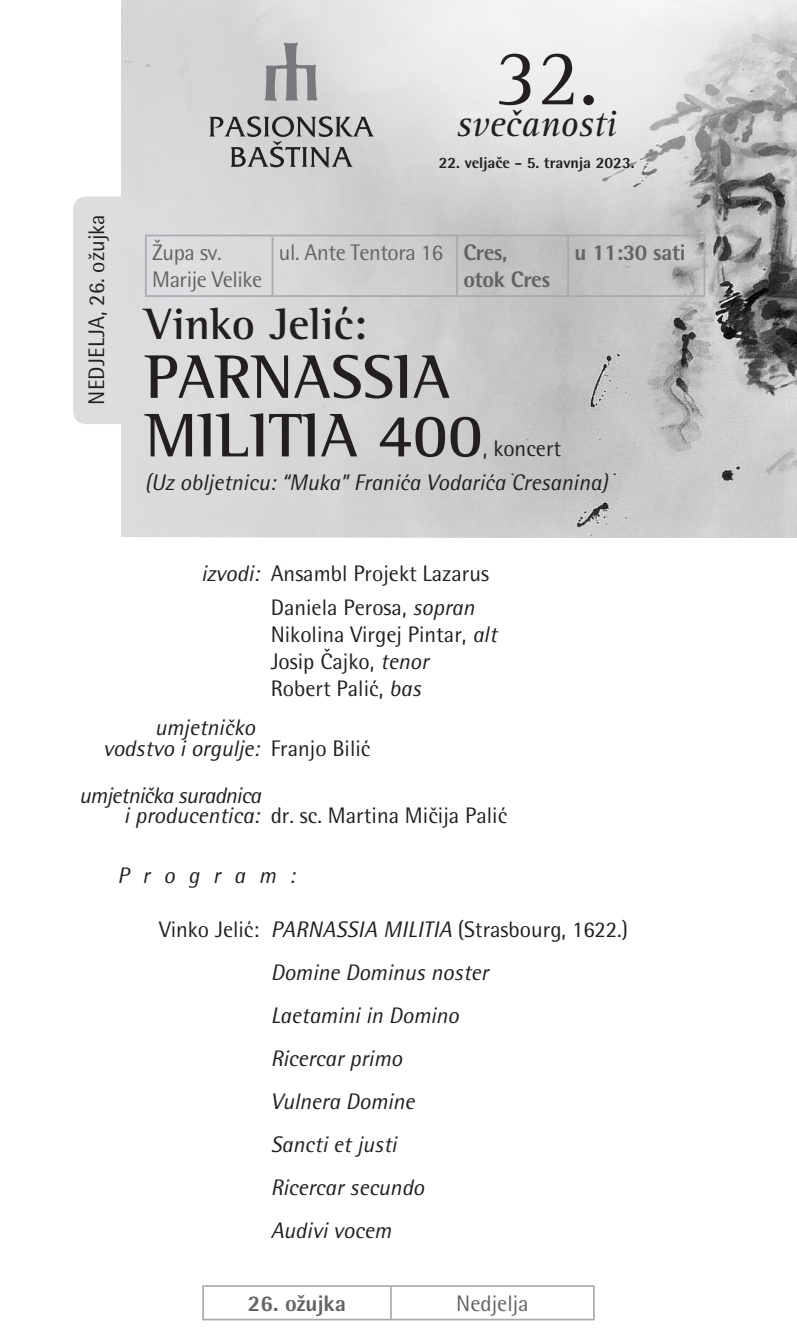
<style>
.page{position:relative;width:797px;height:1339px;background:#fff}
.page>*{position:absolute;margin:0;border:0;box-sizing:border-box;transform-origin:0 0}
.t1{font:80.55px "Rotis Semi Serif";color:#231f20}
.t2{font:700 63px/58.5px "Rotis Semi Serif 65";color:#231f20}
.t3{font:700 45px "Rotis Semi Serif 65";color:#231f20}
.t4{font:italic 37.57px "Rotis Serif";color:#231f20}
.t5{font:italic 22.5px/43px "Rotis Semi Sans";color:#231f20}
.t6{font:22.5px/27px "Rotis Semi Sans";color:#231f20}
.t7{font:italic 22.5px/20.2px "Rotis Semi Sans";letter-spacing:-.03em;color:#231f20}
.t8{font:22.5px/27px "Rotis Semi Sans";letter-spacing:-.02em;color:#636366}
.t9{font:800 22.5px "Rotis Semi Sans";color:#636366}
.t10{font:italic 22.5px "Rotis Semi Sans";letter-spacing:.6em;color:#231f20}
.t11{font:22.5px "Rotis Semi Sans";color:#636366}
.t12{font:800 15.75px "Rotis Semi Sans";color:#231f20}
.s1{font-weight:800}
.s2{font-style:italic}
.s3{font-style:normal}
</style>
<div class="page">
<img style="left:121px;top:0;width:675px;height:537px">
<div style="left:73px;top:196px;width:48px;height:228px;background:#dcdddf"></div>
<svg style="left:243px;top:0;width:553px;height:250px;background:#d5d5d5"></svg>
<svg style="left:660px;top:230px;width:61px;height:49px;background:#b7b8b8"></svg>
<hr style="left:145px;top:235px;width:127px;height:1px;background:#a8a9ad">
<hr style="left:272px;top:235px;width:185px;height:1px;background:#a8a9ad">
<hr style="left:271px;top:236px;width:2px;height:59px;background:#a8a9ad">
<hr style="left:457px;top:235px;width:110px;height:1px;background:#a8a9ad">
<hr style="left:456px;top:236px;width:1px;height:59px;background:#a8a9ad">
<hr style="left:567px;top:235px;width:137px;height:1px;background:#a8a9ad">
<hr style="left:567px;top:236px;width:1px;height:59px;background:#a8a9ad">
<hr style="left:145px;top:295px;width:127px;height:2px;background:#a8a9ad">
<hr style="left:272px;top:295px;width:185px;height:2px;background:#a8a9ad">
<hr style="left:457px;top:295px;width:110px;height:2px;background:#a8a9ad">
<hr style="left:567px;top:295px;width:137px;height:2px;background:#a8a9ad">
<hr style="left:145px;top:236px;width:1px;height:59px;background:#a8a9ad">
<hr style="left:703px;top:236px;width:1px;height:59px;background:#a8a9ad">
<hr style="left:202px;top:1284px;width:189px;height:2px;background:#a8a9ad">
<hr style="left:202px;top:1286px;width:2px;height:32px;background:#a8a9ad">
<hr style="left:391px;top:1284px;width:203px;height:2px;background:#a8a9ad">
<hr style="left:390px;top:1286px;width:1px;height:32px;background:#a8a9ad">
<hr style="left:592px;top:1286px;width:2px;height:32px;background:#a8a9ad">
<hr style="left:202px;top:1318px;width:189px;height:2px;background:#a8a9ad">
<hr style="left:391px;top:1318px;width:203px;height:2px;background:#a8a9ad">
<svg style="left:264px;top:42px;width:53px;height:59px;background:#adaeaf"></svg>
<svg style="left:209px;top:116px;width:165px;height:52px;background:#aaa"></svg>
<p class="t6" style="left:83px;top:405px;width:192px;rotate:-90deg">NEDJELJA, 26. ožujka</p>
<h1 class="t1" style="left:495px;top:30px;width:104px">32.</h1>
<h3 class="t4" style="left:456px;top:102px;width:161px">svečanosti</h3>
<p class="t12" style="left:438px;top:152px;width:197px">22. veljače - 5. travnja 2023.</p>
<p class="t8" style="left:152px;top:239px;width:112px">Župa sv.<br>Marije Velike</p>
<p class="t8" style="left:463px;top:239px;width:88px;text-indent:-184px">ul. Ante Tentora 16 <span class="s1">Cres, otok Cres</span></p>
<p class="t9" style="left:574px;top:238px;width:113px">u 11:30 sati</p>
<h3 class="t3" style="left:145px;top:297px;width:223px">Vinko Jelić:</h3>
<h2 class="t2" style="left:145px;top:347px;width:339px">PARNASSIA<br>MILITIA 400</h2>
<p class="t6" style="left:482px;top:435px;width:80px">, koncert</p>
<p class="t5" style="left:145px;top:460px;width:464px">(Uz obljetnicu: “Muka” Franića Vodarića Cresanina)</p>
<p class="t6" style="left:270px;top:556px;width:220px;line-height:33.3px;text-indent:-70px"><span class="s2">izvodi:</span> Ansambl Projekt Lazarus<br>Daniela Perosa, <span class="s2">sopran</span></p>
<p class="t6" style="left:270px;top:620px;width:227px">Nikolina Virgej Pintar, <span class="s2">alt<br></span>Josip Čajko, <span class="s2">tenor<br></span>Robert Palić, <span class="s2">bas</span></p>
<p class="t5" style="left:103px;top:717px;width:269px;line-height:20.2px;text-indent:52px">umjetničko<br>vodstvo i orgulje: <span class="s3">Franjo Bilić</span></p>
<p class="t7" style="left:124px;top:784px;width:384px;text-indent:-45px">umjetnička suradnica<br>i producentica: <span class="s3">dr. sc. Martina Mičija Palić</span></p>
<p class="t10" style="left:117px;top:861px;width:179px">Program:</p>
<p class="t5" style="left:270px;top:907px;width:358px;text-indent:-111px"><span class="s3">Vinko Jelić:</span> PARNASSIA MILITIA <span class="s3">(Strasbourg, 1622.)<br></span>Domine Dominus noster<br>Laetamini in Domino<br>Ricercar primo<br>Vulnera Domine<br>Sancti et justi<br>Ricercar secundo<br>Audivi vocem</p>
<p class="t9" style="left:248px;top:1288px;width:100px">26. ožujka</p>
<p class="t11" style="left:456px;top:1289px;width:74px">Nedjelja</p>
</div>
